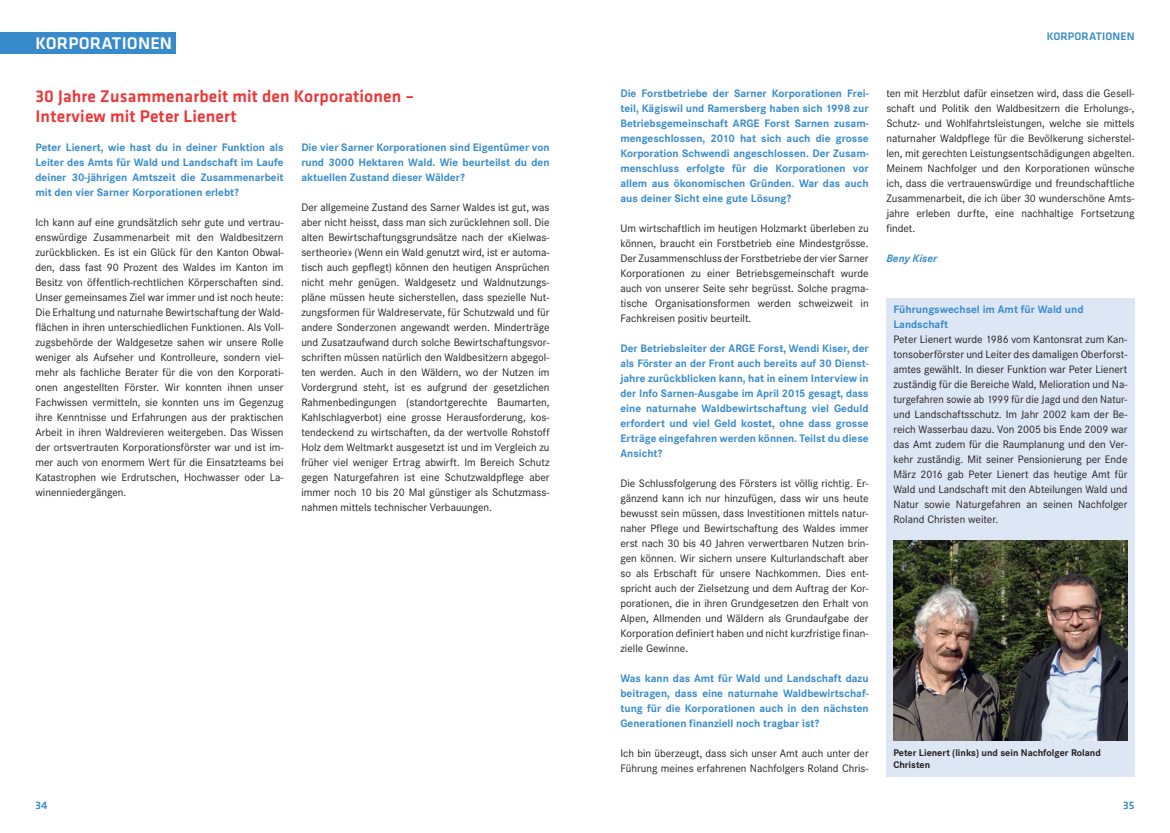
<style>
.page{position:relative;width:1170px;height:833px;background:#fff}
.page>*{position:absolute;margin:0;border:0;box-sizing:border-box;transform-origin:0 0}
.t1{font:500 17.5px/20px "Klavika";letter-spacing:.01em;color:#ee3435}
.t2{font:500 17.5px "Klavika";letter-spacing:.01em;color:#fff}
.t3{font:11.25px/15px "Corporate S";color:#231f20;text-align:justify}
.t4{font:700 11.25px/15px "Corporate S";color:#378bca;text-align:justify}
.t5{font:500 11.25px "Klavika";letter-spacing:.01em;color:#378bca}
.t6{font:italic 700 11.25px "Corporate S";color:#378bca}
.t7{font:700 10px/11.2px "Corporate S";color:#231f20}
</style>
<div class="page">
<div style="left:0;top:32px;width:176px;height:21px;background:#378bca"></div>
<div style="left:886px;top:298px;width:248px;height:478px;background:#dde6f5"></div>
<img style="left:893px;top:541px;width:234px;height:200px">
<h1 class="t2" style="left:35px;top:32px;width:138px">KORPORATIONEN</h1>
<h1 class="t1" style="left:35px;top:86px;width:380px">30 Jahre Zusammenarbeit mit den Korporationen –<br>Interview mit Peter Lienert</h1>
<p class="t4" style="left:35px;top:141px;width:250px">Peter Lienert, wie hast du in deiner Funktion als Leiter des Amts für Wald und Landschaft im Laufe deiner 30-jährigen Amtszeit die Zusammenarbeit mit den vier Sarner Korporationen erlebt?</p>
<p class="t3" style="left:35px;top:216px;width:250px">Ich kann auf eine grundsätzlich sehr gute und vertrau&shy;enswürdige Zusammenarbeit mit den Waldbesitzern zurückblicken. Es ist ein Glück für den Kanton Obwal&shy;den, dass fast 90 Prozent des Waldes im Kanton im Besitz von öffentlich-rechtlichen Körperschaften sind.<br>Unser gemeinsames Ziel war immer und ist noch heute:<br>Die Erhaltung und naturnahe Bewirtschaftung der Wald&shy;flächen in ihren unterschiedlichen Funktionen. Als Voll&shy;zugsbehörde der Waldgesetze sahen wir unsere Rolle weniger als Aufseher und Kontrolleure, sondern viel&shy;mehr als fachliche Berater für die von den Korporati&shy;onen angestellten Förster. Wir konnten ihnen unser Fachwissen vermitteln, sie konnten uns im Gegenzug ihre Kenntnisse und Erfahrungen aus der praktischen Arbeit in ihren Waldrevieren weitergeben. Das Wissen der ortsvertrauten Korporationsförster war und ist im&shy;mer auch von enormem Wert für die Einsatzteams bei Katastrophen wie Erdrutschen, Hochwasser oder La&shy;winenniedergängen.</p>
<p class="t4" style="left:301px;top:141px;width:250px">Die vier Sarner Korporationen sind Eigentümer von rund 3000 Hektaren Wald. Wie beurteilst du den aktuellen Zustand dieser Wälder?</p>
<p class="t3" style="left:301px;top:201px;width:250px">Der allgemeine Zustand des Sarner Waldes ist gut, was aber nicht heisst, dass man sich zurücklehnen soll. Die alten Bewirtschaftungsgrundsätze nach der «Kielwas&shy;sertheorie» (Wenn ein Wald genutzt wird, ist er automa&shy;tisch auch gepflegt) können den heutigen Ansprüchen nicht mehr genügen. Waldgesetz und Waldnutzungs&shy;pläne müssen heute sicherstellen, dass spezielle Nut&shy;zungsformen für Waldreservate, für Schutzwald und für andere Sonderzonen angewandt werden. Minderträge und Zusatzaufwand durch solche Bewirtschaftungsvor&shy;schriften müssen natürlich den Waldbesitzern abgegol&shy;ten werden. Auch in den Wäldern, wo der Nutzen im Vordergrund steht, ist es aufgrund der gesetzlichen Rahmenbedingungen (standortgerechte Baumarten, Kahlschlagverbot) eine grosse Herausforderung, kos&shy;tendeckend zu wirtschaften, da der wertvolle Rohstoff Holz dem Weltmarkt ausgesetzt ist und im Vergleich zu früher viel weniger Ertrag abwirft. Im Bereich Schutz gegen Naturgefahren ist eine Schutzwaldpflege aber immer noch 10 bis 20 Mal günstiger als Schutzmass&shy;nahmen mittels technischer Verbauungen.</p>
<p class="t5" style="left:1046px;top:30px;width:89px">KORPORATIONEN</p>
<p class="t4" style="left:620px;top:86px;width:250px">Die Forstbetriebe der Sarner Korporationen Frei&shy;teil, Kägiswil und Ramersberg haben sich 1998 zur Betriebsgemeinschaft ARGE Forst Sarnen zusam&shy;mengeschlossen, 2010 hat sich auch die grosse Korporation Schwendi angeschlossen. Der Zusam&shy;menschluss erfolgte für die Korporationen vor allem aus ökonomischen Gründen. War das auch aus deiner Sicht eine gute Lösung?</p>
<p class="t3" style="left:620px;top:221px;width:250px">Um wirtschaftlich im heutigen Holzmarkt überleben zu können, braucht ein Forstbetrieb eine Mindestgrösse.<br>Der Zusammenschluss der Forstbetriebe der vier Sarner Korporationen zu einer Betriebsgemeinschaft wurde auch von unserer Seite sehr begrüsst. Solche pragma&shy;tische Organisationsformen werden schweizweit in Fachkreisen positiv beurteilt.</p>
<p class="t4" style="left:620px;top:341px;width:250px">Der Betriebsleiter der ARGE Forst, Wendi Kiser, der als Förster an der Front auch bereits auf 30 Dienst&shy;jahre zurückblicken kann, hat in einem Interview in der Info Sarnen-Ausgabe im April 2015 gesagt, dass eine naturnahe Waldbewirtschaftung viel Geduld erfordert und viel Geld kostet, ohne dass grosse Erträge eingefahren werden können. Teilst du diese Ansicht?</p>
<p class="t3" style="left:620px;top:476px;width:250px">Die Schlussfolgerung des Försters ist völlig richtig. Er&shy;gänzend kann ich nur hinzufügen, dass wir uns heute bewusst sein müssen, dass Investitionen mittels natur&shy;naher Pflege und Bewirtschaftung des Waldes immer erst nach 30 bis 40 Jahren verwertbaren Nutzen brin&shy;gen können. Wir sichern unsere Kulturlandschaft aber so als Erbschaft für unsere Nachkommen. Dies ent&shy;spricht auch der Zielsetzung und dem Auftrag der Kor&shy;porationen, die in ihren Grundgesetzen den Erhalt von Alpen, Allmenden und Wäldern als Grundaufgabe der Korporation definiert haben und nicht kurzfristige finan&shy;zielle Gewinne.</p>
<p class="t4" style="left:620px;top:671px;width:250px">Was kann das Amt für Wald und Landschaft dazu beitragen, dass eine naturnahe Waldbewirtschaf&shy;tung für die Korporationen auch in den nächsten Generationen finanziell noch tragbar ist?</p>
<p class="t3" style="left:620px;top:746px;width:250px">Ich bin überzeugt, dass sich unser Amt auch unter der<br>Führung meines erfahrenen Nachfolgers Roland Chris-</p>
<p class="t3" style="left:886px;top:87px;width:250px">ten mit Herzblut dafür einsetzen wird, dass die Gesell&shy;schaft und Politik den Waldbesitzern die Erholungs-, Schutz- und Wohlfahrtsleistungen, welche sie mittels naturnaher Waldpflege für die Bevölkerung sicherstel&shy;len, mit gerechten Leistungsentschädigungen abgelten.<br>Meinem Nachfolger und den Korporationen wünsche ich, dass die vertrauenswürdige und freundschaftliche Zusammenarbeit, die ich über 30 wunderschöne Amts&shy;jahre erleben durfte, eine nachhaltige Fortsetzung findet.</p>
<p class="t6" style="left:886px;top:252px;width:53px">Beny Kiser</p>
<p class="t4" style="left:893px;top:303px;width:191px">Führungswechsel im Amt für Wald und<br>Landschaft</p>
<p class="t3" style="left:893px;top:333px;width:235px">Peter Lienert wurde 1986 vom Kantonsrat zum Kan&shy;tonsoberförster und Leiter des damaligen Oberforst&shy;amtes gewählt. In dieser Funktion war Peter Lienert zuständig für die Bereiche Wald, Melioration und Na&shy;turgefahren sowie ab 1999 für die Jagd und den Natur&shy;und Landschaftsschutz. Im Jahr 2002 kam der Be&shy;reich Wasserbau dazu. Von 2005 bis Ende 2009 war das Amt zudem für die Raumplanung und den Ver&shy;kehr zuständig. Mit seiner Pensionierung per Ende März 2016 gab Peter Lienert das heutige Amt für Wald und Landschaft mit den Abteilungen Wald und Natur sowie Naturgefahren an seinen Nachfolger Roland Christen weiter.</p>
<p class="t7" style="left:893px;top:748px;width:209px">Peter Lienert (links) und sein Nachfolger Roland<br>Christen</p>
<p class="t5" style="left:35px;top:799px;width:14px">34</p>
<p class="t5" style="left:1123px;top:799px;width:13px">35</p>
</div>
